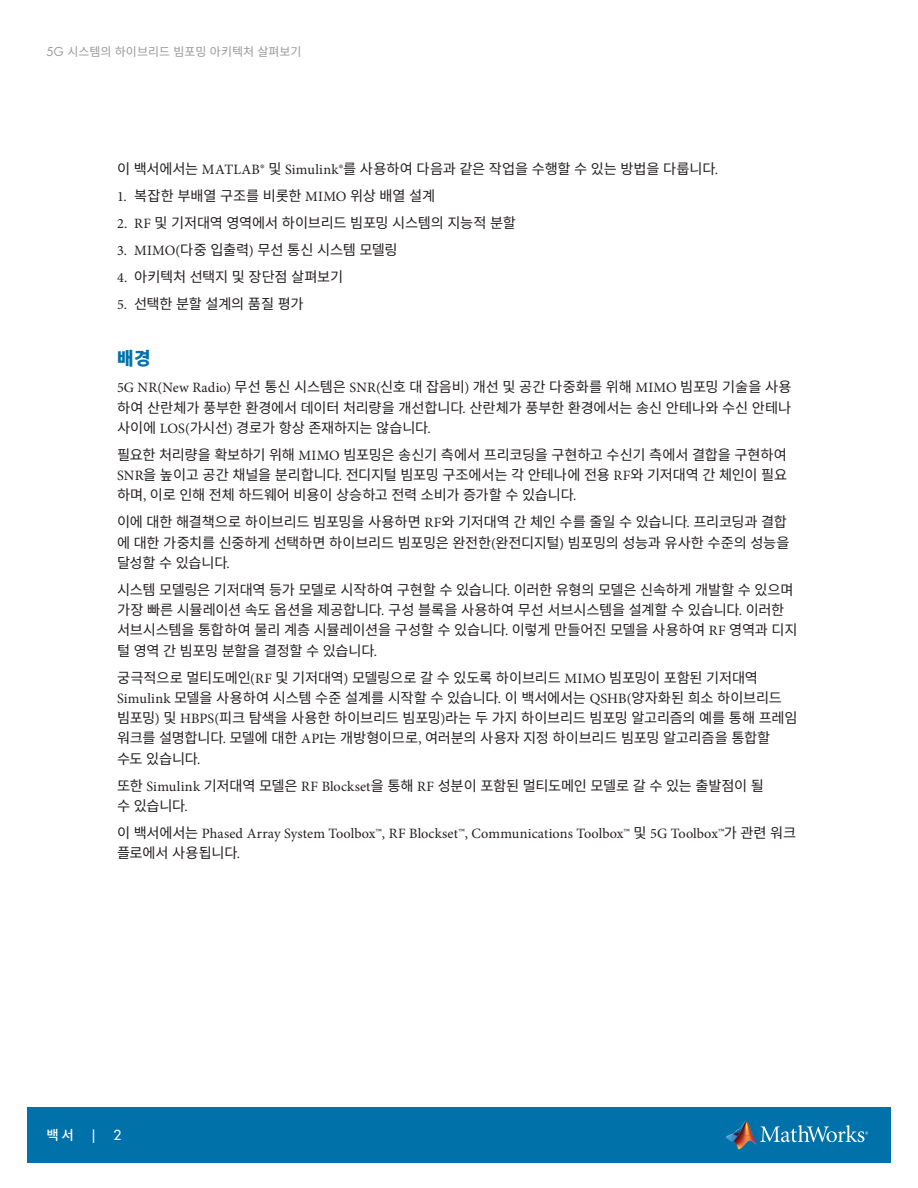
<style>
.page{position:relative;width:918px;height:1188px;background:#fff}
.page>*{position:absolute;margin:0;border:0;box-sizing:border-box;transform-origin:0 0}
.Heading_1{font:900 18px "Noto Sans KR";color:#0071a9}
.Body_Copy{font:14.25px/20.2px "Noto Sans KR";letter-spacing:-.02em;color:#231f20}
.Body_Copy-2{font:14.25px/20.2px "Minion Pro";letter-spacing:.005em;color:#231f20}
.t1{font:500 13.5px "Noto Sans KR";color:#fff}
.t2{font:12px "Noto Sans KR";color:#999}
.s1{font-family:"Futura Std"}
.s2{font-family:"Minion Pro"}
.s3{font-family:"Noto Sans KR"}
</style>
<div class="page">
<div style="left:27px;top:1108px;width:864px;height:55px;background:#0071a9"></div>
<img style="left:733px;top:1121px;width:20px;height:14px">
<svg style="left:726px;top:1134px;width:7px;height:8px"></svg>
<img style="left:733px;top:1135px;width:23px;height:14px">
<svg style="left:760px;top:1125px;width:108px;height:17px"></svg>
<p class="t2" style="left:46px;top:45px;width:257px"><span class="s1">5G</span> 시스템의 하이브리드 빔포밍 아키텍처 살펴보기</p>
<p class="Body_Copy" style="left:117px;top:159px;width:602px">이 백서에서는 <span class="s2">MATLAB®</span> 및 <span class="s2">Simulink®</span>를 사용하여 다음과 같은 작업을 수행할 수 있는 방법을 다룹니다<span class="s2">.</span></p>
<p class="Body_Copy" style="left:117px;top:186px;width:320px"><span class="s2">1.</span> 복잡한 부배열 구조를 비롯한 <span class="s2">MIMO</span> 위상 배열 설계</p>
<p class="Body_Copy" style="left:117px;top:213px;width:400px"><span class="s2">2. RF</span> 및 기저대역 영역에서 하이브리드 빔포밍 시스템의 지능적 분할</p>
<p class="Body_Copy" style="left:117px;top:240px;width:282px"><span class="s2">3. MIMO(</span>다중 입출력<span class="s2">)</span> 무선 통신 시스템 모델링</p>
<p class="Body_Copy" style="left:117px;top:267px;width:228px"><span class="s2">4.</span> 아키텍처 선택지 및 장단점 살펴보기</p>
<p class="Body_Copy" style="left:117px;top:294px;width:188px"><span class="s2">5.</span> 선택한 분할 설계의 품질 평가</p>
<p class="Heading_1" style="left:117px;top:349px;width:35px">배경</p>
<p class="Body_Copy" style="left:117px;top:377px;width:676px;text-align:justify"><span class="s2">5G NR(New Radio)</span> 무선 통신 시스템은 <span class="s2">SNR(</span>신호 대 잡음비<span class="s2">)</span> 개선 및 공간 다중화를 위해 <span class="s2">MIMO</span> 빔포밍 기술을 사용 하여 산란체가 풍부한 환경에서 데이터 처리량을 개선합니다<span class="s2">.</span> 산란체가 풍부한 환경에서는 송신 안테나와 수신 안테나 사이에 <span class="s2">LOS(</span>가시선<span class="s2">)</span> 경로가 항상 존재하지는 않습니다<span class="s2">.</span></p>
<p class="Body_Copy" style="left:117px;top:445px;width:672px;text-align:justify">필요한 처리량을 확보하기 위해 <span class="s2">MIMO</span> 빔포밍은 송신기 측에서 프리코딩을 구현하고 수신기 측에서 결합을 구현하여 <span class="s2">SNR</span>을 높이고 공간 채널을 분리합니다<span class="s2">.</span> 전디지털 빔포밍 구조에서는 각 안테나에 전용 <span class="s2">RF</span>와 기저대역 간 체인이 필요 하며<span class="s2">,</span> 이로 인해 전체 하드웨어 비용이 상승하고 전력 소비가 증가할 수 있습니다<span class="s2">.</span></p>
<p class="Body_Copy" style="left:117px;top:512px;width:674px">이에 대한 해결책으로 하이브리드 빔포밍을 사용하면 <span class="s2">RF</span>와 기저대역 간 체인 수를 줄일 수 있습니다<span class="s2">.</span> 프리코딩과 결합 에 대한 가중치를 신중하게 선택하면 하이브리드 빔포밍은 완전한<span class="s2">(</span>완전디지털<span class="s2">)</span> 빔포밍의 성능과 유사한 수준의 성능을 달성할 수 있습니다<span class="s2">.</span></p>
<p class="Body_Copy" style="left:117px;top:580px;width:682px">시스템 모델링은 기저대역 등가 모델로 시작하여 구현할 수 있습니다<span class="s2">.</span> 이러한 유형의 모델은 신속하게 개발할 수 있으며 가장 빠른 시뮬레이션 속도 옵션을 제공합니다<span class="s2">.</span> 구성 블록을 사용하여 무선 서브시스템을 설계할 수 있습니다<span class="s2">.</span> 이러한 서브시스템을 통합하여 물리 계층 시뮬레이션을 구성할 수 있습니다<span class="s2">.</span> 이렇게 만들어진 모델을 사용하여 <span class="s2">RF</span> 영역과 디지 털 영역 간 빔포밍 분할을 결정할 수 있습니다<span class="s2">.</span></p>
<p class="Body_Copy" style="left:117px;top:668px;width:682px">궁극적으로 멀티도메인<span class="s2">(RF</span> 및 기저대역<span class="s2">)</span> 모델링으로 갈 수 있도록 하이브리드 <span class="s2">MIMO</span> 빔포밍이 포함된 기저대역 <span class="s2">Simulink</span> 모델을 사용하여 시스템 수준 설계를 시작할 수 있습니다<span class="s2">.</span> 이 백서에서는 <span class="s2">QSHB(</span>양자화된 희소 하이브리드 빔포밍<span class="s2">)</span> 및 <span class="s2">HBPS(</span>피크 탐색을 사용한 하이브리드 빔포밍<span class="s2">)</span>라는 두 가지 하이브리드 빔포밍 알고리즘의 예를 통해 프레임 워크를 설명합니다<span class="s2">.</span> 모델에 대한 <span class="s2">API</span>는 개방형이므로<span class="s2">,</span> 여러분의 사용자 지정 하이브리드 빔포밍 알고리즘을 통합할 수도 있습니다<span class="s2">.</span></p>
<p class="Body_Copy" style="left:117px;top:776px;width:648px">또한 <span class="s2">Simulink</span> 기저대역 모델은 <span class="s2">RF Blockset</span>을 통해 <span class="s2">RF</span> 성분이 포함된 멀티도메인 모델로 갈 수 있는 출발점이 될 수 있습니다<span class="s2">.</span></p>
<p class="Body_Copy-2" style="left:117px;top:823px;width:681px"><span class="s3">이 백서에서는</span> Phased Array System Toolbox™, RF Blockset™, Communications Toolbox™ <span class="s3">및</span> 5G Toolbox™<span class="s3">가 관련 워크 플로에서 사용됩니다</span>.</p>
<p class="t1" style="left:46px;top:1128px;width:76px">백서 <span class="s1">| 2</span></p>
</div>
